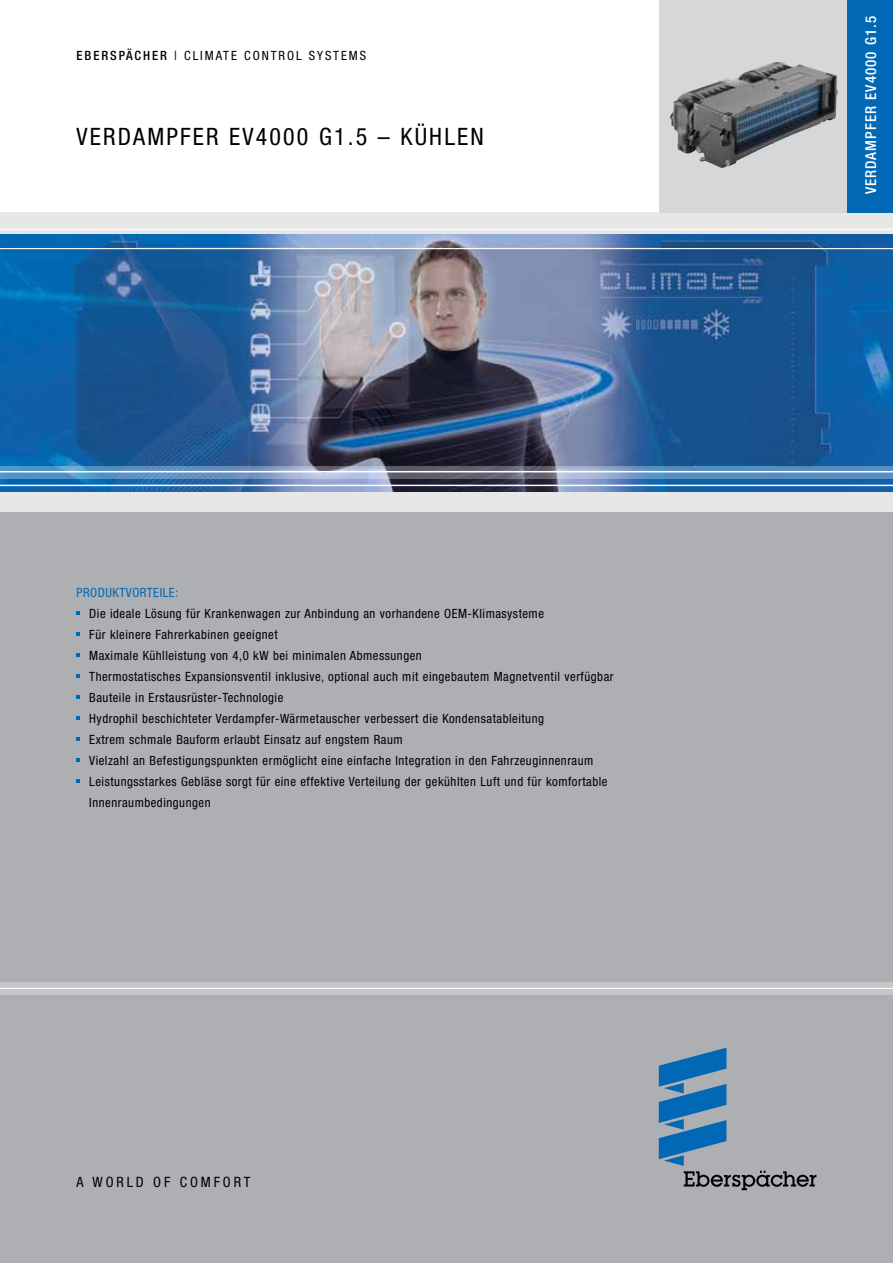
<style>
.page{position:relative;width:893px;height:1263px;background:#fff}
.page>*{position:absolute;margin:0;border:0;box-sizing:border-box;transform-origin:0 0}
.t1{font:condensed 24px "Helvetica Neue LTW1 G";letter-spacing:.09em;color:#000}
.t2{font:500 condensed 15px "Helvetica Neue LTW1 G";letter-spacing:.07em;color:#fff}
.t3{font:condensed 14.25px "Helvetica Neue LTW1 G";letter-spacing:.2em;color:#000}
.t4{font:condensed 12.75px "Helvetica Neue LTW1 G";letter-spacing:.04em;color:#000}
.t5{font:condensed 12.75px "Helvetica Neue LTW1 G";letter-spacing:.15em;color:#000}
.t6{font:condensed 12.75px "Helvetica Neue LTW1 G";color:#0068b5}
.s1{font-weight:500}
</style>
<div class="page">
<div style="left:0;top:505px;width:893px;height:758px;background:#aeafb2"></div>
<img style="left:0;top:234px;width:893px;height:258px">
<svg style="left:0;top:466px;width:893px;height:12px;background:#7294b8"></svg>
<hr style="left:0;top:471px;width:893px;height:1px;background:#fff">
<hr style="left:0;top:485px;width:893px;height:1px;background:#fff">
<div style="left:0;top:492px;width:893px;height:19px;background:#e7e7e8"></div>
<svg style="left:659px;top:1047px;width:157px;height:143px"></svg>
<svg style="left:0;top:982px;width:893px;height:13px;background:#cacacc"></svg>
<div style="left:0;top:213px;width:893px;height:21px;background:#e7e7e8"></div>
<hr style="left:0;top:229px;width:893px;height:1px;background:#fff">
<hr style="left:0;top:248px;width:893px;height:1px;background:#fff">
<div style="left:659px;top:0;width:234px;height:212px;background:#d6d7d9"></div>
<div style="left:848px;top:0;width:45px;height:212px;background:#0068b5"></div>
<img style="left:670px;top:62px;width:168px;height:106px">
<p class="t5" style="left:77px;top:48px;width:291px"><span class="s1">EBERSPÄCHER</span> | climate control systems</p>
<h1 class="t1" style="left:77px;top:122px;width:409px">Verdampfer EV4000 G1.5 – Kühlen</h1>
<p class="t6" style="left:77px;top:585px;width:8px">PROD</p>
<p class="t6" style="left:106px;top:585px;width:34px">UKTVORTEILE</p>
<p class="t6" style="left:175px;top:585px;width:5px">:</p>
<p class="t4" style="left:80px;top:606px;width:373px">Die ideale Lösung für Krankenwagen zur Anbindung an vorhandene OEM</p>
<p class="t4" style="left:468px;top:606px;width:78px">-Klimasysteme</p>
<p class="t4" style="left:80px;top:627px;width:199px">Für kleinere Fahrerkabinen geeignet</p>
<p class="t4" style="left:80px;top:648px;width:343px">Maximale Kühlleistung von 4,0 kW bei minimalen Abmessungen</p>
<p class="t4" style="left:80px;top:669px;width:535px">Thermostatisches Expansionsventil inklusive, optional auch mit eingebautem Magnetventil verfügbar</p>
<p class="t4" style="left:89px;top:690px;width:196px">Bauteile in Erstausrüster-Technologie</p>
<p class="t4" style="left:80px;top:711px;width:465px">Hydrophil beschichteter Verdampfer-Wärmetauscher verbessert die Kondensatableitung</p>
<p class="t4" style="left:80px;top:732px;width:324px">Extrem schmale Bauform erlaubt Einsatz auf engstem Raum</p>
<p class="t4" style="left:89px;top:753px;width:506px">Vielzahl an Befestigungspunkten ermöglicht eine einfache Integration in den Fahrzeuginnenraum</p>
<p class="t4" style="left:80px;top:774px;width:529px">Leistungsstarkes Gebläse sorgt für eine effektive Verteilung der gekühlten Luft und für komfortable</p>
<p class="t4" style="left:77px;top:795px;width:136px">Innenraumbedingungen</p>
<p class="t3" style="left:77px;top:1173px;width:175px">a world of comfort</p>
<p class="t2" style="left:862px;top:194px;width:180px;rotate:-90deg">VERDAMPFER EV4000 G1.5</p>
</div>
